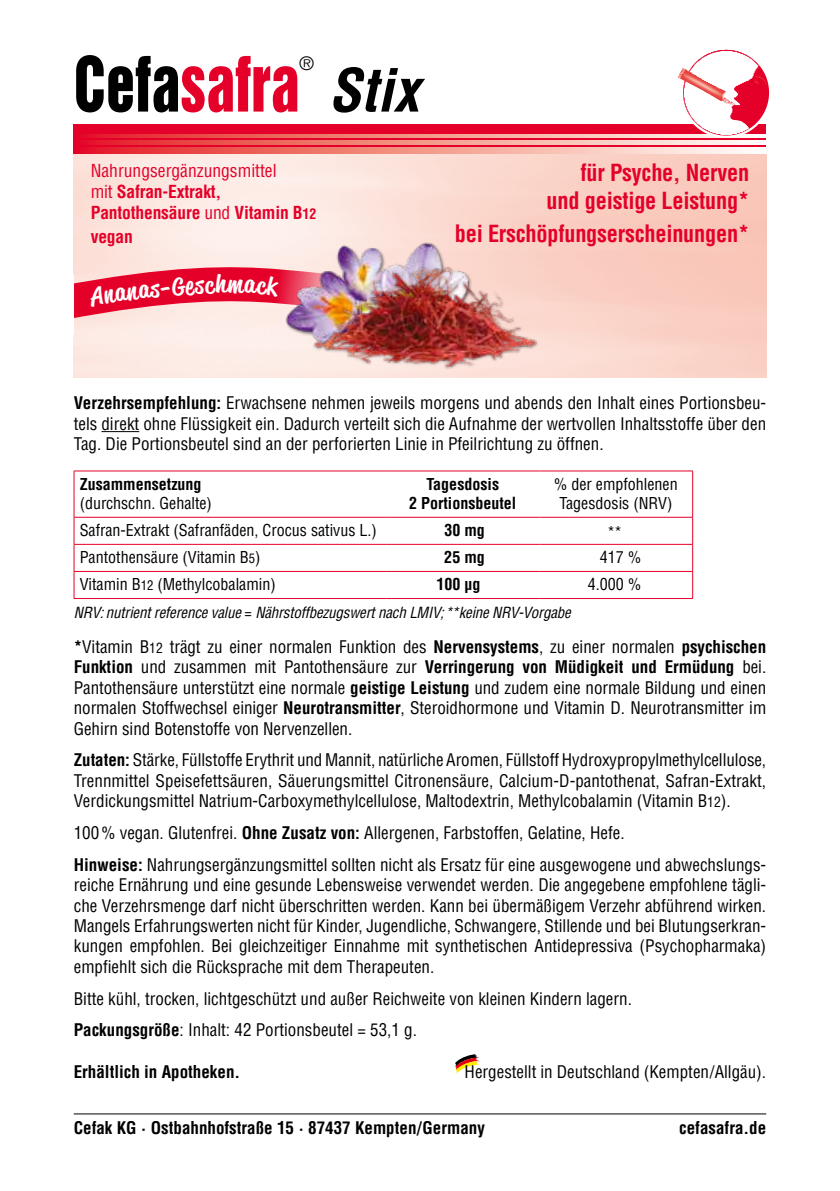
<style>
.page{position:relative;width:840px;height:1191px;background:#fff}
.page>*{position:absolute;margin:0;border:0;box-sizing:border-box;transform-origin:0 0}
.t1{font:69.6px "Helvetica Inserat LT Pro";color:#e40029;scale:.83 1}
.t2{font:italic 700 condensed 58px "Helvetica LT Pro";color:#000}
.t3{font:700 condensed 23px/27.6px "Helvetica LT Pro";letter-spacing:-.01em;color:#e40029;text-align:right}
.t4{font:condensed 18px "Helvetica LT Pro";color:#000}
.t5{font:700 condensed 17.6px/21px "Helvetica LT Pro";letter-spacing:-.01em;color:#e40029}
.t6{font:condensed 17px/20.4px "Helvetica LT Pro";color:#000;text-align:justify}
.t7{font:700 condensed 17px "Helvetica LT Pro";color:#000}
.t8{font:condensed 16px/19.2px "Helvetica LT Pro";color:#000;text-align:center}
.t9{font:700 condensed 16px/19.2px "Helvetica LT Pro";color:#000;text-align:center}
.t10{font:italic condensed 15px "Helvetica LT Pro";letter-spacing:-.01em;color:#000}
.s1{color:#000}
.s2{font-weight:400}
.s3{font-size:14px}
.s4{font-weight:700}
.s5{font-size:12.8px}
.s6{font-size:13.6px}
</style>
<div class="page">
<img style="left:74px;top:153px;width:691px;height:224px">
<div style="left:74px;top:125px;width:691px;height:28px;background:#e40029"></div>
<svg style="left:85px;top:147px;width:680px;height:6px;background:#f2948c"></svg>
<svg style="left:85px;top:140px;width:680px;height:5px;background:#f2948c"></svg>
<svg style="left:85px;top:135px;width:680px;height:2px"></svg>
<div style="left:263px;top:205px;width:44px;height:166px;background:#fdeeea"></div>
<img style="left:307px;top:187px;width:236px;height:191px">
<svg style="left:680px;top:47px;width:90px;height:91px"></svg>
<img style="left:699px;top:50px;width:26px;height:8px">
<hr style="left:101px;top:431px;width:38px;height:1px;background:#000">
<svg style="left:455px;top:1054px;width:24px;height:20px"></svg>
<svg style="left:75px;top:471px;width:617px;height:100px"></svg>
<hr style="left:74px;top:471px;width:1px;height:46px;background:#e40029">
<hr style="left:74px;top:470px;width:312px;height:1px;background:#e40029">
<hr style="left:386px;top:470px;width:153px;height:1px;background:#e40029">
<hr style="left:539px;top:470px;width:153px;height:1px;background:#e40029">
<hr style="left:692px;top:471px;width:1px;height:46px;background:#e40029">
<hr style="left:74px;top:517px;width:312px;height:1px;background:#e40029">
<hr style="left:74px;top:544px;width:312px;height:1px;background:#e40029">
<hr style="left:386px;top:517px;width:153px;height:1px;background:#e40029">
<hr style="left:386px;top:544px;width:153px;height:1px;background:#e40029">
<hr style="left:539px;top:517px;width:153px;height:1px;background:#e40029">
<hr style="left:539px;top:544px;width:153px;height:1px;background:#e40029">
<svg style="left:74px;top:517px;width:1px;height:81px"></svg>
<hr style="left:74px;top:571px;width:312px;height:1px;background:#e40029">
<hr style="left:74px;top:598px;width:312px;height:1px;background:#e40029">
<hr style="left:386px;top:571px;width:153px;height:1px;background:#e40029">
<hr style="left:386px;top:598px;width:153px;height:1px;background:#e40029">
<hr style="left:539px;top:571px;width:153px;height:1px;background:#e40029">
<svg style="left:692px;top:517px;width:1px;height:81px"></svg>
<hr style="left:539px;top:598px;width:153px;height:1px;background:#e40029">
<hr style="left:74px;top:1113px;width:691px;height:1px;background:#000">
<img style="left:73px;top:255px;width:397px;height:76px">
<h1 class="t1" style="left:74px;top:43px;width:273px"><span class="s1">CEFA</span>SAFRA</h1>
<p class="t4" style="left:299px;top:52px;width:16px">®</p>
<h2 class="t2" style="left:328px;top:52px;width:92px">Stix</h2>
<p class="t5" style="left:91px;top:160px;width:227px"><span class="s2">Nahrungsergänzungsmittel<br>mit</span> Safran-Extrakt,<br>Pantothensäure <span class="s2">und</span> Vitamin B<span class="s3">12</span></p>
<p class="t5" style="left:91px;top:225px;width:44px">vegan</p>
<h3 class="t3" style="left:546px;top:158px;width:204px">für Psyche, Nerven und geistige Leistung*</h3>
<h3 class="t3" style="left:454px;top:219px;width:296px">bei Erschöpfungserscheinungen*</h3>
<p class="t6" style="left:74px;top:393px;width:693px"><span class="s4">Verzehrsempfehlung:</span> Erwachsene nehmen jeweils morgens und abends den Inhalt eines Portionsbeu&shy;tels direkt ohne Flüssigkeit ein. Dadurch verteilt sich die Aufnahme der wertvollen Inhaltsstoffe über den Tag. Die Portionsbeutel sind an der perforierten Linie in Pfeilrichtung zu öffnen.</p>
<p class="t9" style="left:80px;top:474px;width:123px">Zusammensetzung</p>
<p class="t8" style="left:80px;top:493px;width:134px">(durchschn. Gehalte)</p>
<p class="t9" style="left:409px;top:474px;width:109px">Tagesdosis<br>2 Portionsbeutel</p>
<p class="t8" style="left:553px;top:474px;width:125px">% der empfohlenen<br>Tagesdosis (NRV)</p>
<p class="t8" style="left:80px;top:520px;width:298px">Safran-Extrakt (Safranfäden, Crocus sativus L.)</p>
<p class="t9" style="left:444px;top:520px;width:42px">30 mg</p>
<p class="t8" style="left:607px;top:522px;width:16px">**</p>
<p class="t8" style="left:80px;top:547px;width:182px">Pantothensäure (Vitamin B<span class="s5">5</span>)</p>
<p class="t9" style="left:444px;top:547px;width:42px">25 mg</p>
<p class="t8" style="left:599px;top:547px;width:43px">417 %</p>
<p class="t8" style="left:80px;top:574px;width:197px">Vitamin B<span class="s5">12</span> (Methylcobalamin)</p>
<p class="t9" style="left:436px;top:574px;width:45px">100 µg</p>
<p class="t8" style="left:587px;top:574px;width:55px">4.000 %</p>
<p class="t10" style="left:74px;top:603px;width:498px">NRV: nutrient reference value = Nährstoffbezugswert nach LMIV; **keine NRV-Vorgabe</p>
<p class="t6" style="left:74px;top:636px;width:693px"><span class="s4">*</span>Vitamin B<span class="s6">12</span> trägt zu einer normalen Funktion des <span class="s4">Nervensystems</span>, zu einer normalen <span class="s4">psychischen Funktion</span> und zusammen mit Pantothensäure zur <span class="s4">Verringerung von Müdigkeit und Ermüdung</span> bei.<br>Pantothensäure unterstützt eine normale <span class="s4">geistige Leistung</span> und zudem eine normale Bildung und einen normalen Stoffwechsel einiger <span class="s4">Neurotransmitter</span>, Steroidhormone und Vitamin D. Neurotransmitter im Gehirn sind Botenstoffe von Nervenzellen.</p>
<p class="t6" style="left:74px;top:750px;width:693px"><span class="s4">Zutaten:</span> Stärke, Füllstoffe Erythrit und Mannit, natürliche Aromen, Füllstoff Hydroxypropylmethylcellulose, Trennmittel Speisefettsäuren, Säuerungsmittel Citronensäure, Calcium-D-pantothenat, Safran-Extrakt, Verdickungsmittel Natrium-Carboxymethylcellulose, Maltodextrin, Methylcobalamin (Vitamin B<span class="s6">12</span>).</p>
<p class="t6" style="left:74px;top:817px;width:693px;line-height:31.8px">100% vegan. Glutenfrei. <span class="s4">Ohne Zusatz von:</span> Allergenen, Farbstoffen, Gelatine, Hefe.<br><span class="s4">Hinweise:</span> Nahrungsergänzungsmittel sollten nicht als Ersatz für eine ausgewogene und abwechslungs-</p>
<p class="t6" style="left:74px;top:874px;width:693px">reiche Ernährung und eine gesunde Lebensweise verwendet werden. Die angegebene empfohlene tägli&shy;che Verzehrsmenge darf nicht überschritten werden. Kann bei übermäßigem Verzehr abführend wirken.<br>Mangels Erfahrungswerten nicht für Kinder, Jugendliche, Schwangere, Stillende und bei Blutungserkran&shy;kungen empfohlen. Bei gleichzeitiger Einnahme mit synthetischen Antidepressiva (Psychopharmaka) empfiehlt sich die Rücksprache mit dem Therapeuten.</p>
<p class="t6" style="left:74px;top:982px;width:559px;line-height:31.8px">Bitte kühl, trocken, lichtgeschützt und außer Reichweite von kleinen Kindern lagern.<br><span class="s4">Packungsgröße</span>: Inhalt: 42 Portionsbeutel = 53,1 g.</p>
<p class="t7" style="left:74px;top:1060px;width:168px">Erhältlich in Apotheken.</p>
<p class="t6" style="left:464px;top:1061px;width:303px">Hergestellt in Deutschland (Kempten/Allgäu).</p>
<p class="t7" style="left:74px;top:1116px;width:412px">Cefak KG · Ostbahnhofstraße 15 · 87437 Kempten/Germany</p>
<p class="t7" style="left:678px;top:1116px;width:88px">cefasafra.de</p>
</div>
